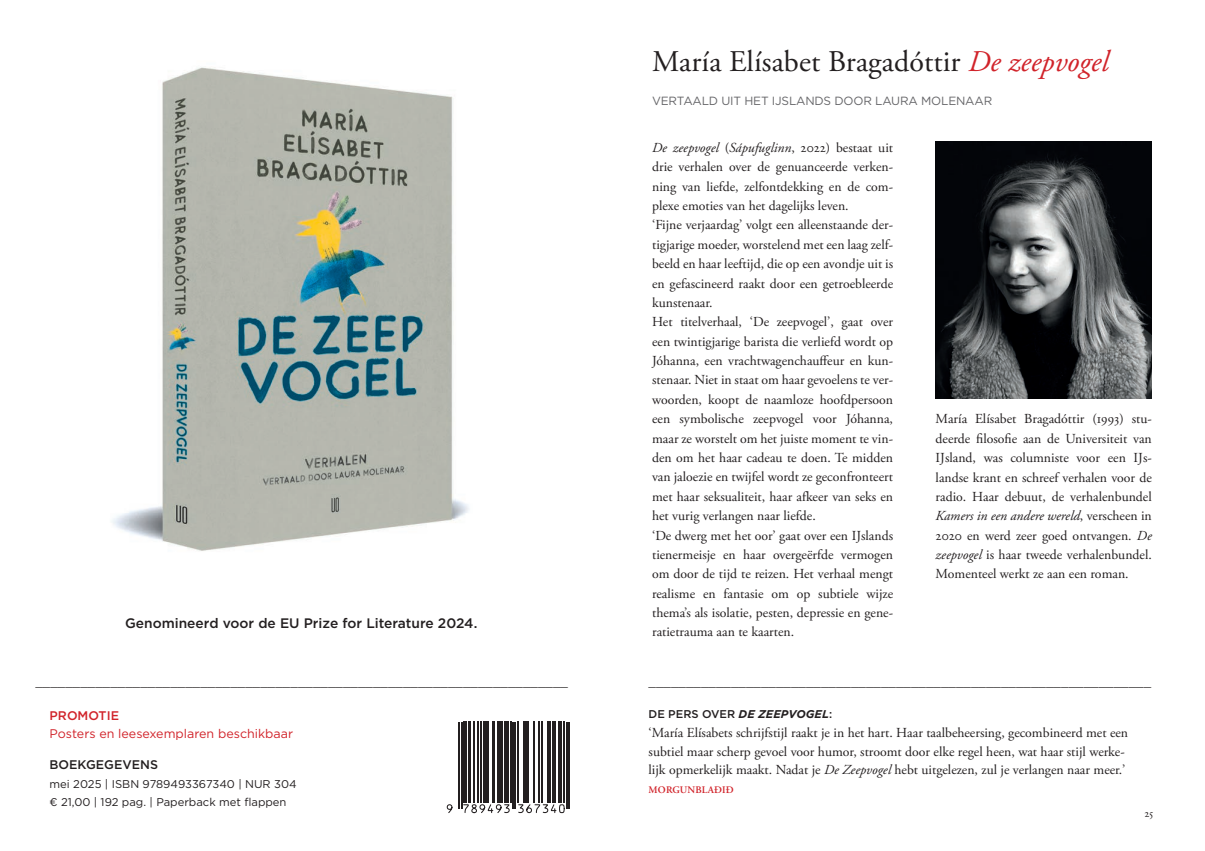
<style>
.page{position:relative;width:1205px;height:851px;background:#fff}
.page>*{position:absolute;margin:0;border:0;box-sizing:border-box;transform-origin:0 0}
.t1{font:30px "Adobe Garamond Pro";letter-spacing:.005em;color:#231f20}
.t2{font:italic 15px "DTL Paradox T";color:#231f20}
.t3{font:13.75px/19.4px "Adobe Garamond Pro";color:#231f20;text-align:justify}
.t4{font:500 13.75px "Gotham";color:#231f20}
.t5{font:12.5px "Gotham";color:#d1232a}
.t6{font:500 12.5px "Gotham";color:#231f20}
.t7{font:500 12.5px "Gotham";color:#d1232a}
.t8{font:11.88px "Gotham";letter-spacing:-.015em;color:#656568}
.t9{font:11.25px "Gotham";color:#231f20}
.t10{font:500 11.25px "Gotham";color:#231f20}
.t11{font:11.25px "Adobe Garamond Pro";color:#231f20}
.t12{font:600 10px "Adobe Garamond Pro";letter-spacing:.015em;color:#d1232a}
.s1{font-style:italic;color:#d1232a}
.s2{font-style:italic}
.s3{font-weight:700;font-style:italic}
</style>
<div class="page">
<img style="left:111px;top:67px;width:358px;height:484px">
<svg style="left:458px;top:721px;width:112px;height:88px"></svg>
<hr style="left:458px;top:721px;width:2px;height:87px;background:#231f20">
<hr style="left:461px;top:721px;width:1px;height:87px;background:#231f20">
<hr style="left:463px;top:721px;width:4px;height:81px;background:#231f20">
<hr style="left:468px;top:721px;width:2px;height:81px;background:#231f20">
<hr style="left:474px;top:721px;width:1px;height:81px;background:#231f20">
<hr style="left:477px;top:721px;width:1px;height:81px;background:#231f20">
<hr style="left:481px;top:721px;width:1px;height:81px;background:#231f20">
<hr style="left:483px;top:721px;width:4px;height:81px;background:#231f20">
<hr style="left:488px;top:721px;width:1px;height:81px;background:#231f20">
<hr style="left:492px;top:721px;width:3px;height:81px;background:#231f20">
<hr style="left:497px;top:721px;width:1px;height:81px;background:#231f20">
<hr style="left:499px;top:721px;width:4px;height:81px;background:#231f20">
<div style="left:504px;top:721px;width:5px;height:81px;background:#231f20"></div>
<hr style="left:510px;top:721px;width:1px;height:81px;background:#231f20">
<hr style="left:512px;top:721px;width:1px;height:87px;background:#231f20">
<hr style="left:515px;top:721px;width:1px;height:87px;background:#231f20">
<hr style="left:517px;top:721px;width:1px;height:81px;background:#231f20">
<hr style="left:523px;top:721px;width:1px;height:81px;background:#231f20">
<hr style="left:525px;top:721px;width:1px;height:81px;background:#231f20">
<hr style="left:527px;top:721px;width:2px;height:81px;background:#231f20">
<hr style="left:533px;top:721px;width:2px;height:81px;background:#231f20">
<hr style="left:538px;top:721px;width:1px;height:81px;background:#231f20">
<hr style="left:542px;top:721px;width:1px;height:81px;background:#231f20">
<hr style="left:547px;top:721px;width:2px;height:81px;background:#231f20">
<hr style="left:550px;top:721px;width:1px;height:81px;background:#231f20">
<hr style="left:552px;top:721px;width:4px;height:81px;background:#231f20">
<hr style="left:558px;top:721px;width:3px;height:81px;background:#231f20">
<hr style="left:564px;top:721px;width:1px;height:81px;background:#231f20">
<hr style="left:566px;top:721px;width:1px;height:87px;background:#231f20">
<hr style="left:568px;top:721px;width:2px;height:87px;background:#231f20">
<svg style="left:446px;top:804px;width:7px;height:9px"></svg>
<svg style="left:463px;top:803px;width:47px;height:10px"></svg>
<svg style="left:517px;top:803px;width:48px;height:10px"></svg>
<img style="left:935px;top:142px;width:217px;height:256px">
<p class="t4" style="left:125px;top:614px;width:354px">Genomineerd voor de EU Prize for Literature 2024.</p>
<p class="t2" style="left:35px;top:671px;width:534px">_______________________________________________________________________</p>
<p class="t7" style="left:50px;top:707px;width:71px">PROMOTIE</p>
<p class="t5" style="left:50px;top:725px;width:245px">Posters en leesexemplaren beschikbaar</p>
<p class="t6" style="left:50px;top:756px;width:110px">BOEKGEGEVENS</p>
<p class="t9" style="left:50px;top:776px;width:248px">mei 2025 | ISBN 9789493367340 | NUR 304</p>
<p class="t9" style="left:50px;top:795px;width:238px">€ 21,00 | 192 pag. | Paperback met flappen</p>
<p class="t1" style="left:652px;top:44px;width:458px">María Elísabet Bragadóttir <span class="s1">De zeepvogel</span></p>
<p class="t8" style="left:652px;top:93px;width:342px">VERTAALD UIT HET IJSLANDS DOOR LAURA MOLENAAR</p>
<p class="t3" style="left:652px;top:138px;width:242px"><span class="s2">De zeepvogel</span> (<span class="s2">Sápufuglinn</span>, 2022) bestaat uit drie verhalen over de genuanceerde verken&shy;ning van liefde, zelfontdekking en de com&shy;plexe emoties van het dagelijks leven.</p>
<p class="t3" style="left:652px;top:216px;width:242px">‘Fijne verjaardag’ volgt een alleenstaande der&shy;tigjarige moeder, worstelend met een laag zelf&shy;beeld en haar leeftijd, die op een avondje uit is en gefascineerd raakt door een getroebleerde kunstenaar.</p>
<p class="t3" style="left:652px;top:313px;width:242px">Het titelverhaal, ‘De zeepvogel’, gaat over een twintigjarige barista die verliefd wordt op Jóhanna, een vrachtwagenchauffeur en kun&shy;stenaar. Niet in staat om haar gevoelens te ver&shy;woorden, koopt de naamloze hoofdpersoon een symbolische zeepvogel voor Jóhanna, maar ze worstelt om het juiste moment te vin&shy;den om het haar cadeau te doen. Te midden van jaloezie en twijfel wordt ze geconfronteert met haar seksualiteit, haar afkeer van seks en het vurig verlangen naar liefde.</p>
<p class="t3" style="left:652px;top:526px;width:242px">‘De dwerg met het oor’ gaat over een IJslands tienermeisje en haar overgeërfde vermogen om door de tijd te reizen. Het verhaal mengt realisme en fantasie om op subtiele wijze thema’s als isolatie, pesten, depressie en gene&shy;ratietrauma aan te kaarten.</p>
<p class="t3" style="left:935px;top:410px;width:218px">María Elísabet Bragadóttir (1993) stu&shy;deerde filosofie aan de Universiteit van IJsland, was columniste voor een IJs&shy;landse krant en schreef verhalen voor de radio. Haar debuut, de verhalenbundel <span class="s2">Kamers in een andere wereld</span>, verscheen in 2020 en werd zeer goed ontvangen. <span class="s2">De zeepvogel</span> is haar tweede verhalenbundel.<br>Momenteel werkt ze aan een roman.</p>
<p class="t2" style="left:648px;top:671px;width:504px">___________________________________________________________________</p>
<p class="t10" style="left:648px;top:706px;width:185px">DE PERS OVER <span class="s3">DE ZEEPVOGEL</span>:</p>
<p class="t3" style="left:648px;top:723px;width:481px">‘María Elísabets schrijfstijl raakt je in het hart. Haar taalbeheersing, gecombineerd met een</p>
<p class="t3" style="left:648px;top:742px;width:478px;line-height:18.8px">subtiel maar scherp gevoel voor humor, stroomt door elke regel heen, wat haar stijl werke&shy;lijk opmerkelijk maakt. Nadat je <span class="s2">De Zeepvogel</span> hebt uitgelezen, zul je verlangen naar meer.’</p>
<p class="t12" style="left:648px;top:784px;width:87px">MORGUNBLAÐIÐ</p>
<p class="t11" style="left:1144px;top:806px;width:11px">25</p>
</div>
